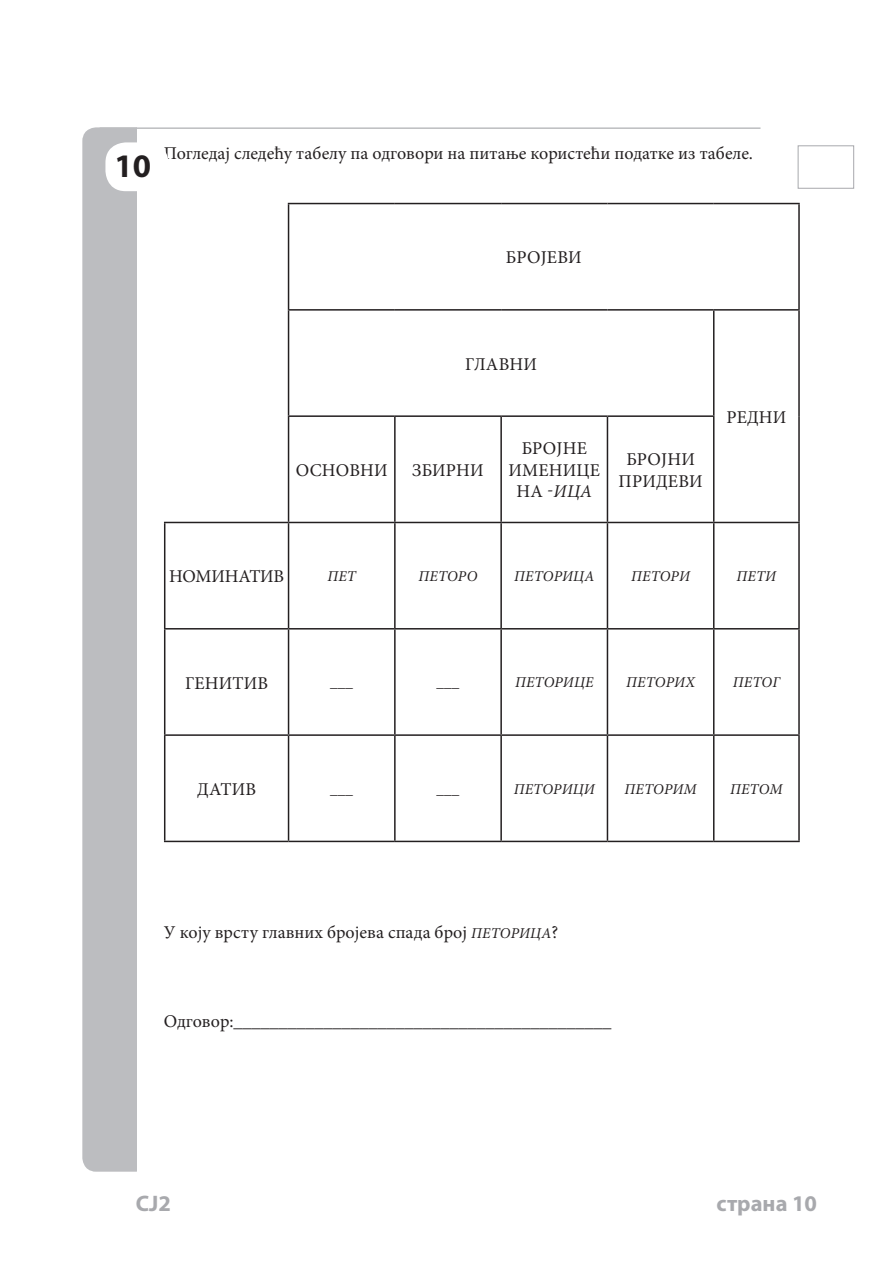
<style>
.page{position:relative;width:893px;height:1263px;background:#fff}
.page>*{position:absolute;margin:0;border:0;box-sizing:border-box;transform-origin:0 0}
.t1{font:700 33px "Myriad Pro";color:#231f20}
.t2{font:700 22.5px "Myriad Pro";color:#a8a9ad}
.t3{font:18px/21.6px "Minion Pro";color:#231f20}
.t4{font:italic 15px "Minion Pro";letter-spacing:.01em;color:#231f20}
.s1{font-style:italic}
.s2{font-style:italic;font-size:15px}
</style>
<div class="page">
<div style="left:82px;top:127px;width:54px;height:1044px;background:#bcbdc0;border:1px solid #bcbdc0"></div>
<hr style="left:100px;top:127px;width:660px;height:2px;background:#bcbdc0">
<hr style="left:288px;top:203px;width:107px;height:1px;background:#231f20">
<hr style="left:288px;top:204px;width:1px;height:105px;background:#231f20">
<hr style="left:395px;top:203px;width:106px;height:1px;background:#231f20">
<hr style="left:501px;top:203px;width:106px;height:1px;background:#231f20">
<hr style="left:607px;top:203px;width:107px;height:1px;background:#231f20">
<hr style="left:714px;top:203px;width:86px;height:1px;background:#231f20">
<hr style="left:798px;top:204px;width:2px;height:105px;background:#231f20">
<hr style="left:288px;top:309px;width:107px;height:2px;background:#231f20">
<hr style="left:288px;top:311px;width:1px;height:104px;background:#231f20">
<hr style="left:395px;top:309px;width:106px;height:2px;background:#231f20">
<hr style="left:501px;top:309px;width:106px;height:2px;background:#231f20">
<hr style="left:607px;top:309px;width:107px;height:2px;background:#231f20">
<hr style="left:714px;top:309px;width:86px;height:2px;background:#231f20">
<hr style="left:713px;top:311px;width:1px;height:104px;background:#231f20">
<hr style="left:798px;top:311px;width:2px;height:105px;background:#231f20">
<hr style="left:288px;top:415px;width:107px;height:2px;background:#231f20">
<hr style="left:288px;top:417px;width:1px;height:105px;background:#231f20">
<hr style="left:395px;top:415px;width:106px;height:2px;background:#231f20">
<hr style="left:394px;top:417px;width:2px;height:105px;background:#231f20">
<hr style="left:501px;top:415px;width:106px;height:2px;background:#231f20">
<hr style="left:500px;top:417px;width:2px;height:105px;background:#231f20">
<hr style="left:607px;top:415px;width:107px;height:2px;background:#231f20">
<hr style="left:607px;top:417px;width:1px;height:105px;background:#231f20">
<hr style="left:713px;top:417px;width:1px;height:105px;background:#231f20">
<hr style="left:798px;top:416px;width:2px;height:106px;background:#231f20">
<hr style="left:164px;top:522px;width:125px;height:1px;background:#231f20">
<hr style="left:164px;top:523px;width:1px;height:105px;background:#231f20">
<hr style="left:289px;top:522px;width:106px;height:1px;background:#231f20">
<hr style="left:288px;top:523px;width:1px;height:105px;background:#231f20">
<hr style="left:395px;top:522px;width:106px;height:1px;background:#231f20">
<hr style="left:394px;top:523px;width:2px;height:105px;background:#231f20">
<hr style="left:501px;top:522px;width:106px;height:1px;background:#231f20">
<hr style="left:500px;top:523px;width:2px;height:105px;background:#231f20">
<hr style="left:607px;top:522px;width:107px;height:1px;background:#231f20">
<hr style="left:607px;top:523px;width:1px;height:105px;background:#231f20">
<hr style="left:714px;top:522px;width:86px;height:1px;background:#231f20">
<hr style="left:713px;top:523px;width:1px;height:105px;background:#231f20">
<hr style="left:798px;top:523px;width:2px;height:105px;background:#231f20">
<hr style="left:164px;top:628px;width:125px;height:1px;background:#231f20">
<hr style="left:164px;top:629px;width:1px;height:105px;background:#231f20">
<hr style="left:289px;top:628px;width:106px;height:1px;background:#231f20">
<hr style="left:288px;top:629px;width:1px;height:105px;background:#231f20">
<hr style="left:395px;top:628px;width:106px;height:1px;background:#231f20">
<hr style="left:394px;top:629px;width:2px;height:105px;background:#231f20">
<hr style="left:501px;top:628px;width:106px;height:1px;background:#231f20">
<hr style="left:500px;top:629px;width:2px;height:105px;background:#231f20">
<hr style="left:607px;top:628px;width:107px;height:1px;background:#231f20">
<hr style="left:607px;top:629px;width:1px;height:105px;background:#231f20">
<hr style="left:714px;top:628px;width:86px;height:1px;background:#231f20">
<hr style="left:713px;top:629px;width:1px;height:105px;background:#231f20">
<hr style="left:798px;top:629px;width:2px;height:105px;background:#231f20">
<hr style="left:164px;top:734px;width:125px;height:2px;background:#231f20">
<hr style="left:164px;top:736px;width:1px;height:105px;background:#231f20">
<hr style="left:289px;top:734px;width:106px;height:2px;background:#231f20">
<hr style="left:288px;top:736px;width:1px;height:105px;background:#231f20">
<hr style="left:395px;top:734px;width:106px;height:2px;background:#231f20">
<hr style="left:394px;top:736px;width:2px;height:105px;background:#231f20">
<hr style="left:501px;top:734px;width:106px;height:2px;background:#231f20">
<hr style="left:500px;top:736px;width:2px;height:105px;background:#231f20">
<hr style="left:607px;top:734px;width:107px;height:2px;background:#231f20">
<hr style="left:607px;top:736px;width:1px;height:105px;background:#231f20">
<hr style="left:714px;top:734px;width:86px;height:2px;background:#231f20">
<hr style="left:713px;top:736px;width:1px;height:105px;background:#231f20">
<hr style="left:798px;top:736px;width:2px;height:105px;background:#231f20">
<hr style="left:164px;top:841px;width:125px;height:1px;background:#231f20">
<hr style="left:289px;top:841px;width:106px;height:1px;background:#231f20">
<hr style="left:395px;top:841px;width:106px;height:1px;background:#231f20">
<hr style="left:501px;top:841px;width:106px;height:1px;background:#231f20">
<hr style="left:607px;top:841px;width:107px;height:1px;background:#231f20">
<hr style="left:714px;top:841px;width:86px;height:1px;background:#231f20">
<div style="left:798px;top:145px;width:56px;height:44px;border:1px solid #a8a9ad"></div>
<div style="left:105px;top:142px;width:63px;height:49px;background:#fff;border-radius:20px"></div>
<h1 class="t1" style="left:114px;top:148px;width:38px">10</h1>
<p class="t3" style="left:164px;top:142px;width:591px">Погледај следећу табелу па одговори на питање користећи податке из табеле.</p>
<p class="t3" style="left:506px;top:247px;width:77px">БРОЈЕВИ</p>
<p class="t3" style="left:465px;top:353px;width:73px">ГЛАВНИ</p>
<p class="t3" style="left:296px;top:459px;width:93px">ОСНОВНИ</p>
<p class="t3" style="left:412px;top:459px;width:13px">збирни</p>
<p class="t3" style="left:522px;top:438px;width:12px">бројне</p>
<p class="t3" style="left:516px;top:459px;width:77px;text-indent:-8px">именице<br>на -<span class="s1">ица</span></p>
<p class="t3" style="left:619px;top:449px;width:20px;text-align:center">бројни придеви</p>
<p class="t3" style="left:726px;top:406px;width:13px">редни</p>
<p class="t3" style="left:169px;top:566px;width:14px">номинатив</p>
<p class="t4" style="left:327px;top:566px;width:30px">пет</p>
<p class="t4" style="left:418px;top:566px;width:60px">петоро</p>
<p class="t4" style="left:514px;top:566px;width:82px">петорица</p>
<p class="t4" style="left:631px;top:566px;width:60px">петори</p>
<p class="t4" style="left:737px;top:566px;width:41px">пети</p>
<p class="t3" style="left:185px;top:672px;width:13px">генитив</p>
<p class="t3" style="left:197px;top:778px;width:13px">датив</p>
<p class="t4" style="left:330px;top:672px;width:24px">___</p>
<p class="t4" style="left:437px;top:672px;width:24px">___</p>
<p class="t4" style="left:515px;top:672px;width:80px">петорице</p>
<p class="t4" style="left:626px;top:672px;width:70px">петорих</p>
<p class="t4" style="left:733px;top:672px;width:46px">петог</p>
<p class="t4" style="left:330px;top:779px;width:24px">___</p>
<p class="t4" style="left:437px;top:779px;width:24px">___</p>
<p class="t4" style="left:514px;top:779px;width:83px">петорици</p>
<p class="t4" style="left:624px;top:779px;width:74px">петорим</p>
<p class="t4" style="left:730px;top:779px;width:54px">петом</p>
<p class="t3" style="left:164px;top:921px;width:396px">У коју врсту главних бројева спада број <span class="s2">петорица</span>?</p>
<p class="t3" style="left:164px;top:1010px;width:449px">Одговор:__________________________________________</p>
<p class="t2" style="left:136px;top:1191px;width:37px">СЈ2</p>
<p class="t2" style="left:717px;top:1191px;width:102px">страна 10</p>
</div>
